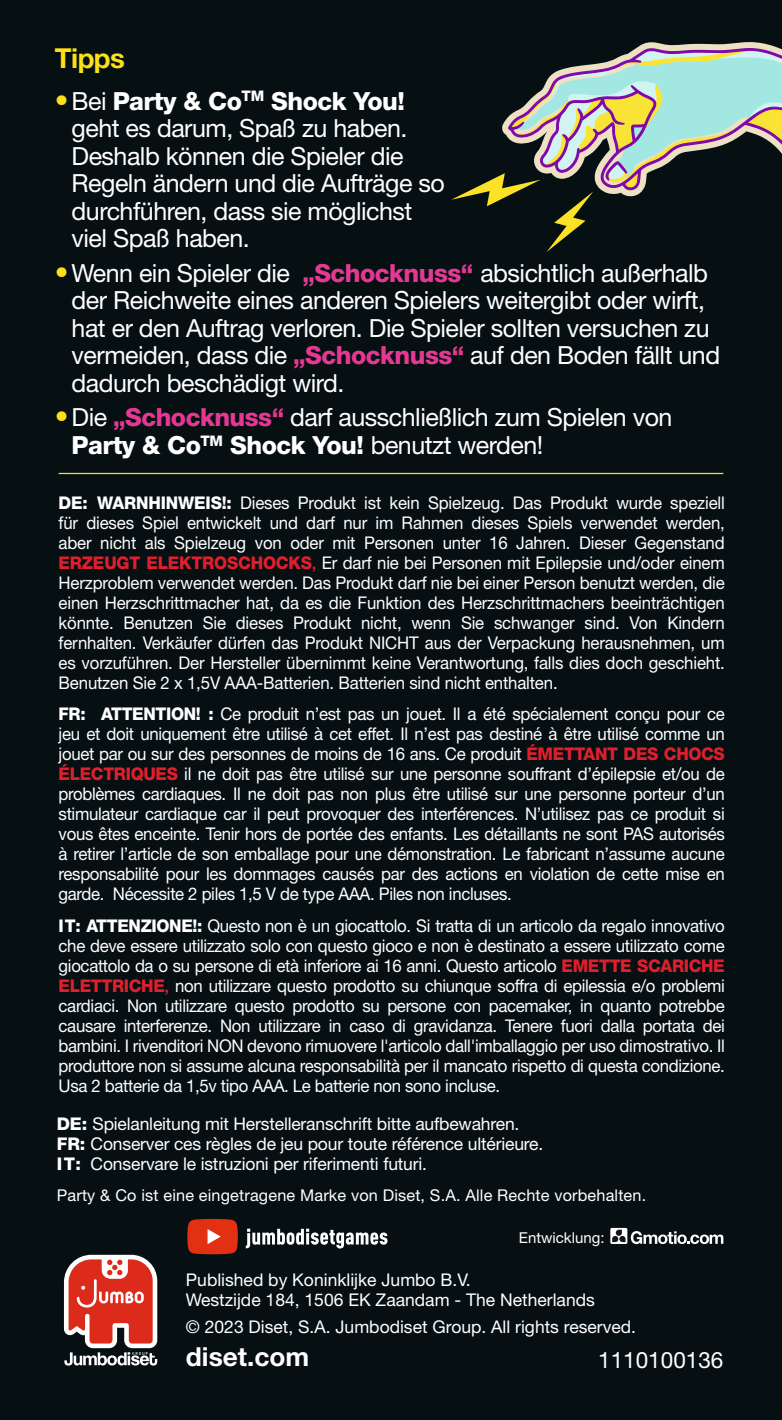
<style>
.page{position:relative;width:782px;height:1420px;background:#fff}
.page>*{position:absolute;margin:0;border:0;box-sizing:border-box;transform-origin:0 0}
.t1{font:700 27.5px "Helvetica Neue LT Std";letter-spacing:-.02em;color:#fbe116}
.t2{font:700 26.25px "Helvetica Neue LT Std";color:#fff}
.t3{font:25px/27.5px "Helvetica Neue LT Std";letter-spacing:-.02em;color:#fff}
.t4{font:22.5px "Helvetica Neue LT Std";color:#fff}
.t5{font:17.5px/20px "Helvetica Neue LT Std";letter-spacing:-.01em;color:#fff;text-align:justify;scale:.96 1}
.t6{font:17.5px/20px "Helvetica Neue LT Std";letter-spacing:-.01em;color:#fff}
.t7{font:16.25px "Helvetica Neue LT Std";letter-spacing:.01em;color:#fff}
.t8{font:15px "Helvetica Neue LT Std";color:#fff}
.s1{font-weight:700;font-size:27.5px;color:#fbe116}
.s2{font-weight:800}
.s3{font-weight:800;color:#e43892}
.s4{font-weight:800;color:#e01f2e}
.s5{font-weight:500;color:#e01f2e}
</style>
<div class="page">
<div style="left:0;top:0;width:782px;height:1419px;background:#061013"></div>
<svg style="left:451px;top:42px;width:331px;height:210px"></svg>
<svg style="left:187px;top:1218px;width:51px;height:35px;background:#d1381f"></svg>
<svg style="left:246px;top:1228px;width:141px;height:20px"></svg>
<div style="left:610px;top:1227px;width:17px;height:16px;background:#fff;border-radius:2px"></div>
<svg style="left:612px;top:1229px;width:111px;height:14px"></svg>
<hr style="left:59px;top:473px;width:664px;height:1px;background:#fbe116">
<svg style="left:64px;top:1254px;width:93px;height:111px;background:#bf655e"></svg>
<h1 class="t1" style="left:55px;top:41px;width:72px">Tipps</h1>
<h3 class="t3" style="left:72px;top:87px;width:374px;text-indent:-17px"><span class="s1">•</span>Bei <span class="s2">Party &amp; Co</span><sup>TM</sup> <span class="s2">Shock You! </span>geht es darum, Spaß zu haben.<br>Deshalb können die Spieler die<br>Regeln ändern und die Aufträge so durchführen, dass sie möglichst viel Spaß haben.</h3>
<p class="t3" style="left:72px;top:259px;width:650px;text-indent:-17px"><span class="s1">•</span>Wenn ein Spieler die <span class="s3">„Schocknuss“</span> absichtlich außerhalb der Reichweite eines anderen Spielers weitergibt oder wirft, hat er den Auftrag verloren. Die Spieler sollten versuchen zu vermeiden, dass die <span class="s3">„Schocknuss“</span> auf den Boden fällt und dadurch beschädigt wird.</p>
<h3 class="t3" style="left:72px;top:403px;width:602px;text-indent:-17px"><span class="s1">•</span>Die <span class="s3">„Schocknuss“</span> darf ausschließlich zum Spielen von<br><span class="s2">Party &amp; Co</span><sup>TM</sup> <span class="s2">Shock You!</span> benutzt werden!</h3>
<p class="t5" style="left:59px;top:492px;width:695px"><span class="s2">DE: WARNHINWEIS!:</span> Dieses Produkt ist kein Spielzeug. Das Produkt wurde speziell für dieses Spiel entwickelt und darf nur im Rahmen dieses Spiels verwendet werden, aber nicht als Spielzeug von oder mit Personen unter 16 Jahren. Dieser Gegenstand <span class="s4">ERZEUGT ELEKTROSCHOCKS</span><span class="s5">,</span> Er darf nie bei Personen mit Epilepsie und/oder einem Herzproblem verwendet werden. Das Produkt darf nie bei einer Person benutzt werden, die einen Herzschrittmacher hat, da es die Funktion des Herzschrittmachers beeinträchtigen könnte. Benutzen Sie dieses Produkt nicht, wenn Sie schwanger sind. Von Kindern fernhalten. Verkäufer dürfen das Produkt NICHT aus der Verpackung herausnehmen, um es vorzuführen. Der Hersteller übernimmt keine Verantwortung, falls dies doch geschieht.<br>Benutzen Sie 2 x 1,5V AAA-Batterien. Batterien sind nicht enthalten.</p>
<p class="t5" style="left:59px;top:703px;width:695px"><span class="s2">FR: ATTENTION! :</span> Ce produit n’est pas un jouet. Il a été spécialement conçu pour ce jeu et doit uniquement être utilisé à cet effet. Il n’est pas destiné à être utilisé comme un jouet par ou sur des personnes de moins de 16 ans. Ce produit <span class="s4">ÉMETTANT DES CHOCS ÉLECTRIQUES</span> il ne doit pas être utilisé sur une personne souffrant d’épilepsie et/ou de problèmes cardiaques. Il ne doit pas non plus être utilisé sur une personne porteur d’un stimulateur cardiaque car il peut provoquer des interférences. N’utilisez pas ce produit si vous êtes enceinte. Tenir hors de portée des enfants. Les détaillants ne sont PAS autorisés à retirer l’article de son emballage pour une démonstration. Le fabricant n’assume aucune responsabilité pour les dommages causés par des actions en violation de cette mise en garde. Nécessite 2 piles 1,5 V de type AAA. Piles non incluses.</p>
<p class="t5" style="left:59px;top:915px;width:695px"><span class="s2">IT: ATTENZIONE!:</span> Questo non è un giocattolo. Si tratta di un articolo da regalo innovativo che deve essere utilizzato solo con questo gioco e non è destinato a essere utilizzato come giocattolo da o su persone di età inferiore ai 16 anni. Questo articolo <span class="s4">EMETTE SCARICHE ELETTRICHE</span><span class="s5">,</span> non utilizzare questo prodotto su chiunque soffra di epilessia e/o problemi cardiaci. Non utilizzare questo prodotto su persone con pacemaker, in quanto potrebbe causare interferenze. Non utilizzare in caso di gravidanza. Tenere fuori dalla portata dei bambini. I rivenditori NON devono rimuovere l'articolo dall'imballaggio per uso dimostrativo. Il produttore non si assume alcuna responsabilità per il mancato rispetto di questa condizione.<br>Usa 2 batterie da 1,5v tipo AAA. Le batterie non sono incluse.</p>
<p class="t6" style="left:57px;top:1113px;width:488px"><span class="s2">DE:</span> Spielanleitung mit Herstelleranschrift bitte aufbewahren.<br><span class="s2">FR:</span> Conserver ces règles de jeu pour toute référence ultérieure.<br><span class="s2">IT:</span> Conservare le istruzioni per riferimenti futuri.</p>
<p class="t7" style="left:57px;top:1185px;width:591px">Party &amp; Co ist eine eingetragene Marke von Diset, S.A. Alle Rechte vorbehalten.</p>
<p class="t8" style="left:519px;top:1228px;width:87px">Entwicklung:</p>
<p class="t6" style="left:186px;top:1269px;width:410px">Published by Koninklijke Jumbo B.V.<br>Westzijde 184, 1506 EK Zaandam - The Netherlands</p>
<p class="t6" style="left:186px;top:1316px;width:452px">© 2023 Diset, S.A. Jumbodiset Group. All rights reserved.</p>
<h2 class="t2" style="left:186px;top:1339px;width:125px">diset.com</h2>
<p class="t4" style="left:598px;top:1345px;width:127px">1110100136</p>
</div>
